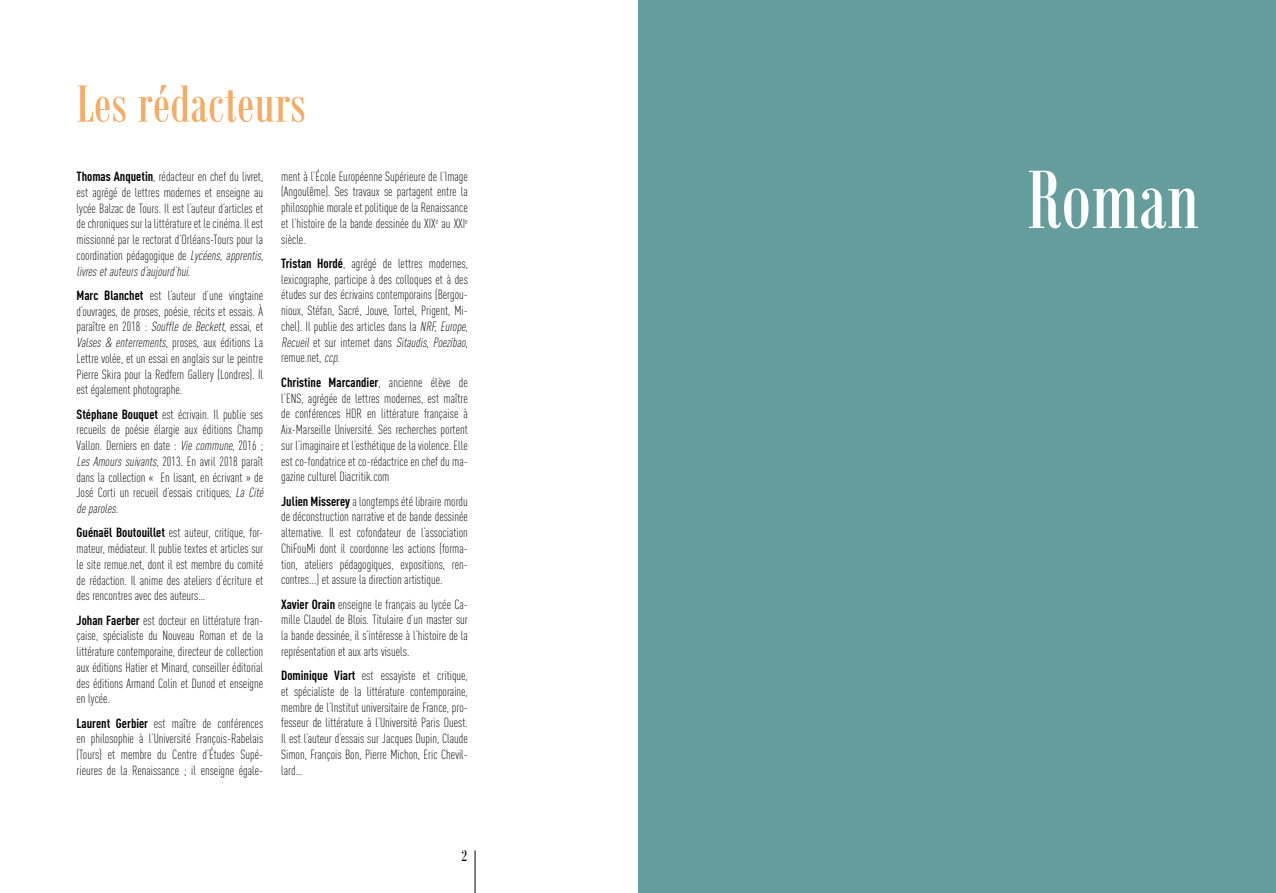
<style>
.page{position:relative;width:1276px;height:893px;background:#fff}
.page>*{position:absolute;margin:0;border:0;box-sizing:border-box;transform-origin:0 0}
.t1{font:90px "Bodoni MT Condensed";color:#fff}
.t2{font:57px "Bodoni MT Condensed";color:#f7ab64}
.t3{font:16.5px "Bodoni MT Condensed";color:#000}
.t4{font:300 13.2px/15.8px "DIN Cond";color:#000;text-align:justify}
.s1{font-weight:700}
.s2{font-style:italic}
</style>
<div class="page">
<hr style="left:474px;top:850px;width:1px;height:43px;background:#000">
<div style="left:638px;top:0;width:638px;height:893px;background:#649d9c"></div>
<h2 class="t2" style="left:77px;top:69px;width:230px">Les rédacteurs</h2>
<p class="t4" style="left:77px;top:168px;width:191px;text-align:left"><span class="s1">Thomas Anquetin</span>, rédacteur en chef du livret, est agrégé de lettres modernes et enseigne au lycée Balzac de Tours. Il est l’auteur d’articles et de chroniques sur la littérature et le cinéma. Il est missionné par le rectorat d’Orléans-Tours pour la coordination pédagogique de <span class="s2">Lycéens, apprentis, livresetauteursd’aujourd’hui</span>.</p>
<p class="t4" style="left:77px;top:287px;width:188px"><span class="s1">Marc Blanchet</span> est l’auteur d’une vingtaine d’ouvrages, de proses, poésie, récits et essais. À paraître en 2018 : <span class="s2">Souffle de Beckett</span>, essai, et <span class="s2">Valses &amp; enterrements</span>, p ro s e s , a u x é d i t i o n s L a Lettre volée, et un essai en anglais sur le peintre Pierre Skira pour la Redfern Gallery (Londres). Il est également photographe.</p>
<p class="t4" style="left:77px;top:406px;width:191px;text-align:left"><span class="s1">Stéphane Bouquet</span> est écrivain. Il publie ses recueils de poésie élargie aux éditions Champ Vallon. Derniers en date : <span class="s2">Vie commune</span>, 2016 ; <span class="s2">Les Amours suivants</span>, 2013. En avril 2018 paraît dans la collection « En lisant, en écrivant » de José Corti un recueil d’essais critiques, <span class="s2">La Cité deparoles</span>.</p>
<p class="t4" style="left:77px;top:525px;width:188px"><span class="s1">Guénaël Boutouillet</span> est auteur, critique, for&shy;mateur, médiateur. Il publie textes et articles sur le site remue.net, dont il est membre du comité de rédaction. Il anime des ateliers d’écriture et des rencontres avec des auteurs…</p>
<p class="t4" style="left:77px;top:612px;width:188px"><span class="s1">Johan Faerber</span> est docteur en littérature fran&shy;çaise, spécialiste du Nouveau Roman et de la littérature contemporaine, directeur de collection aux éditions Hatier et Minard, conseiller éditorial des éditions Armand Colin et Dunod et enseigne en lycée.</p>
<p class="t4" style="left:77px;top:715px;width:188px"><span class="s1">Laurent Gerbier</span> est maître de conférences en philosophie à l’Université François-Rabelais (Tours) et membre du Centre d’Études Supé&shy;rieures de la Renaissance ; il enseigne égale-</p>
<p class="t4" style="left:281px;top:168px;width:188px">ment à l’École Européenne Supérieure de l’Image (Angoulême). Ses travaux se partagent entre la philosophie morale et politique de la Renaissance et l’histoire de la bande dessinée du XIX<sup>e</sup> au XXI<sup>e </sup>siècle.</p>
<p class="t4" style="left:281px;top:255px;width:191px;text-align:left"><span class="s1">Tristan Hordé</span>, agrégé de lettres modernes, lexicographe, participe à des colloques et à des études sur des écrivains contemporains (Bergou&shy;nioux, Stéfan, Sacré, Jouve, Tortel, Prigent, Mi&shy;chel). Il publie des articles dans la <span class="s2">NRF,Europe, Recueil</span> e t s u r i n t e r n e t d a n s <span class="s2">Sitaudis</span>, <span class="s2">Poezibao</span>, remue.net, <span class="s2">ccp</span>.</p>
<p class="t4" style="left:281px;top:374px;width:188px"><span class="s1">Christine Marcandier</span>, ancienne élève de l’ENS, agrégée de lettres modernes, est maître de conférences HDR en littérature française à Aix-Marseille Université. Ses recherches portent sur l’imaginaire et l’esthétique de la violence. Elle est co-fondatrice et co-rédactrice en chef du ma&shy;gazine culturel Diacritik.com</p>
<p class="t4" style="left:281px;top:493px;width:188px"><span class="s1">Julien Misserey</span> a longtemps été libraire mordu de déconstruction narrative et de bande dessinée alternative. Il est cofondateur de l’association ChiFouMi dont il coordonne les actions (forma&shy;tion, ateliers pédagogiques, expositions, ren&shy;contres...) et assure la direction artistique.</p>
<p class="t4" style="left:281px;top:596px;width:188px"><span class="s1">Xavier Orain</span> enseigne le français au lycée Ca&shy;mille Claudel de Blois. Titulaire d’un master sur la bande dessinée, il s’intéresse à l’histoire de la représentation et aux arts visuels.</p>
<p class="t4" style="left:281px;top:667px;width:188px"><span class="s1">Dominique Viart</span> est essayiste et critique, et spécialiste de la littérature contemporaine, membre de l’Institut universitaire de France, pro&shy;fesseur de littérature à l’Université Paris Ouest.<br>Il est l’auteur d’essais sur Jacques Dupin, Claude Simon, François Bon, Pierre Michon, Eric Chevil&shy;lard…</p>
<p class="t3" style="left:461px;top:846px;width:7px">2</p>
<h1 class="t1" style="left:1027px;top:145px;width:174px">Roman</h1>
</div>
